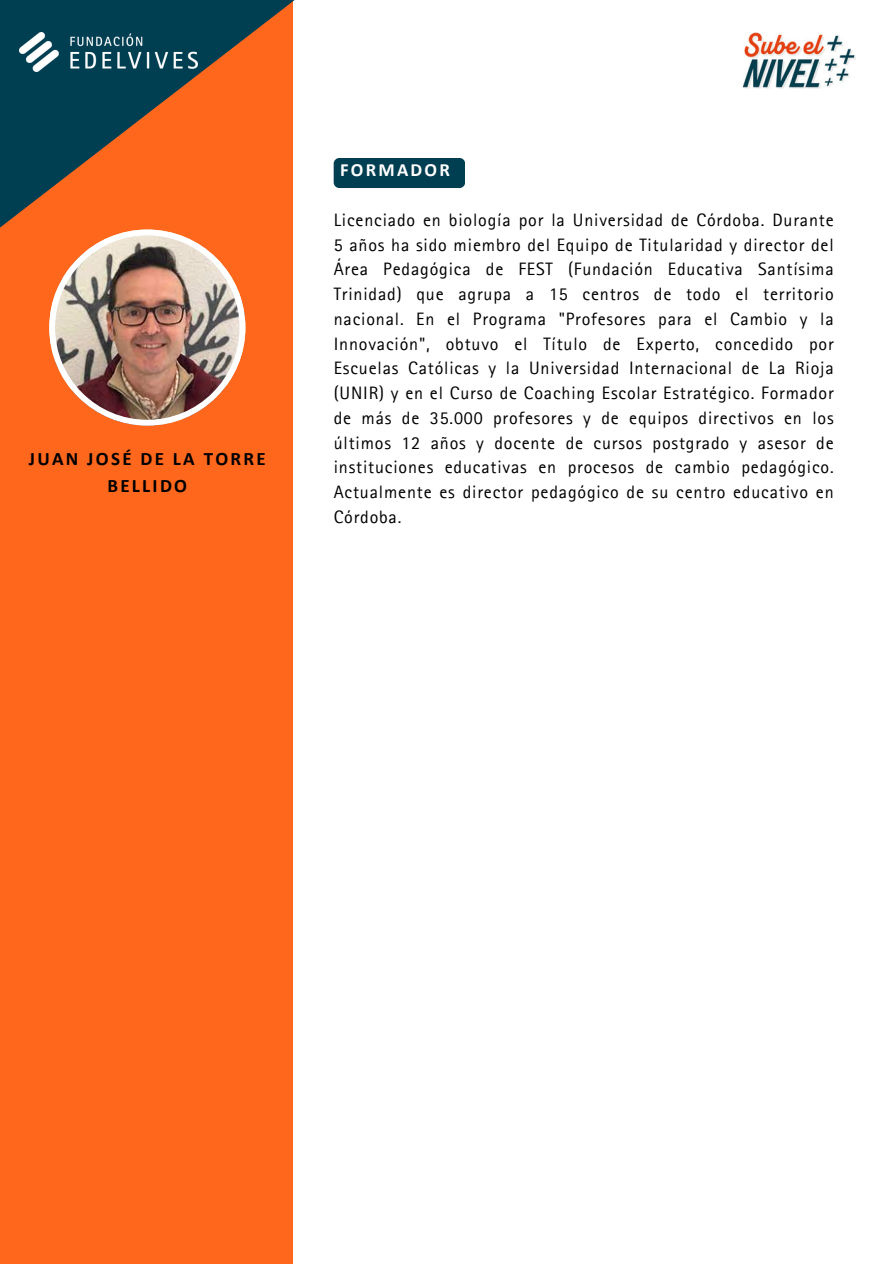
<style>
.page{position:relative;width:894px;height:1264px;background:#fff}
.page>*{position:absolute;margin:0;border:0;box-sizing:border-box;transform-origin:0 0}
.t1{font:700 19.05px/27px "Calibri";letter-spacing:.12em;color:#000;text-align:center}
.t2{font:700 18.6px "Calibri";letter-spacing:.12em;color:#fff}
.t3{font:18px/24.8px "Rotis Sans Serif Pro";letter-spacing:.045em;color:#000;text-align:justify}
</style>
<div class="page">
<div style="left:0;top:0;width:292px;height:1263px;background:#ff671d"></div>
<img style="left:743px;top:33px;width:112px;height:56px">
<div style="left:333px;top:158px;width:132px;height:30px;background:#003e52;border-radius:6px"></div>
<svg style="left:0;top:0;width:294px;height:228px"></svg>
<img style="left:20px;top:33px;width:178px;height:38px">
<img style="left:49px;top:229px;width:196px;height:196px">
<h1 class="t1" style="left:29px;top:446px;width:238px">JUAN JOSÉ DE LA TORRE<br>BELLIDO</h1>
<h1 class="t2" style="left:340px;top:162px;width:111px">FORMADOR</h1>
<p class="t3" style="left:333px;top:210px;width:501px">Licenciado en biología por la Universidad de Córdoba. Durante 5 años ha sido miembro del Equipo de Titularidad y director del Área Pedagógica de FEST (Fundación Educativa Santísima Trinidad) que agrupa a 15 centros de todo el territorio nacional. En el Programa "Profesores para el Cambio y la Innovación", obtuvo el Título de Experto, concedido por Escuelas Católicas y la Universidad Internacional de La Rioja (UNIR) y en el Curso de Coaching Escolar Estratégico. Formador de más de 35.000 profesores y de equipos directivos en los últimos 12 años y docente de cursos postgrado y asesor de instituciones educativas en procesos de cambio pedagógico.<br>Actualmente es director pedagógico de su centro educativo en Córdoba.</p>
</div>
